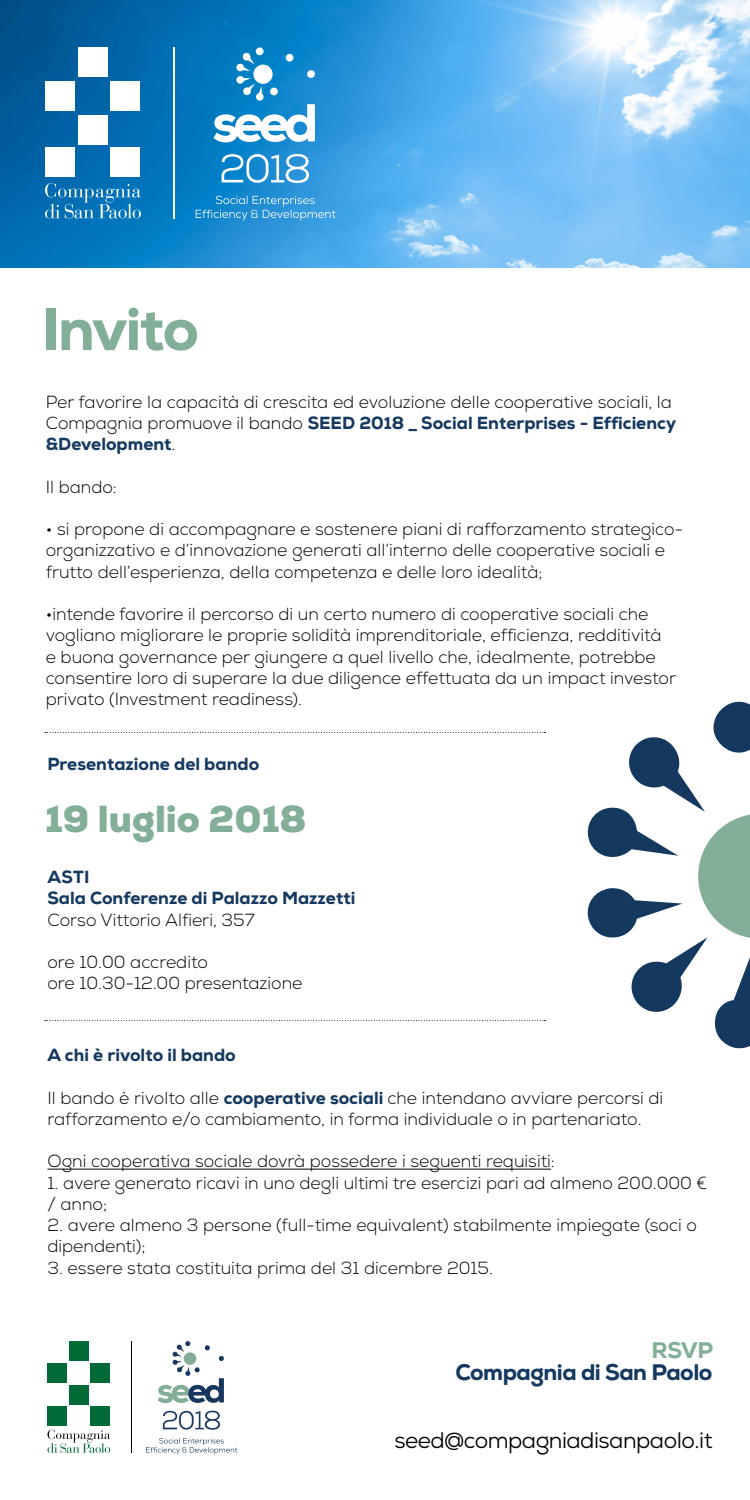
<style>
.page{position:relative;width:750px;height:1500px;background:#fff}
.page>*{position:absolute;margin:0;border:0;box-sizing:border-box;transform-origin:0 0}
.t1{font:800 60px "Nexa";letter-spacing:-.035em;color:#83ae97}
.t2{font:900 37.5px "Nexa";color:#83ae97}
.t3{font:22.5px "Nexa";letter-spacing:-.025em;color:#000}
.t4{font:800 22.5px "Nexa";letter-spacing:-.025em;color:#15385f}
.t5{font:800 22.5px "Nexa";color:#83ae97}
.t6{font:300 17.5px/21.2px "Nexa";color:#000}
.t7{font:800 17.5px/21.2px "Nexa";color:#15385f}
.s1{font-weight:800;color:#15385f}
</style>
<div class="page">
<img style="left:0;top:0;width:750px;height:268px">
<svg style="left:196px;top:196px;width:140px;height:25px;background:#3e9dda"></svg>
<svg style="left:222px;top:150px;width:87px;height:37px"></svg>
<svg style="left:213px;top:45px;width:104px;height:97px"></svg>
<svg style="left:45px;top:183px;width:96px;height:36px;background:#2c87c2"></svg>
<div style="left:78px;top:115px;width:30px;height:29px;background:#fff"></div>
<div style="left:78px;top:47px;width:30px;height:30px;background:#fff"></div>
<div style="left:45px;top:82px;width:29px;height:29px;background:#fff"></div>
<div style="left:45px;top:147px;width:29px;height:30px;background:#fff"></div>
<div style="left:110px;top:82px;width:30px;height:29px;background:#fff"></div>
<div style="left:110px;top:148px;width:30px;height:29px;background:#fff"></div>
<hr style="left:173px;top:47px;width:2px;height:172px;background:#fff">
<svg style="left:146px;top:1438px;width:91px;height:16px"></svg>
<svg style="left:158px;top:1341px;width:66px;height:89px"></svg>
<svg style="left:47px;top:1430px;width:63px;height:23px"></svg>
<div style="left:69px;top:1385px;width:19px;height:19px;background:#006b37"></div>
<div style="left:69px;top:1341px;width:19px;height:19px;background:#006b37"></div>
<div style="left:47px;top:1364px;width:20px;height:19px;background:#006b37"></div>
<div style="left:47px;top:1406px;width:20px;height:20px;background:#006b37"></div>
<div style="left:90px;top:1364px;width:19px;height:19px;background:#006b37"></div>
<div style="left:90px;top:1407px;width:19px;height:19px;background:#006b37"></div>
<hr style="left:131px;top:1341px;width:1px;height:112px;background:#000">
<hr style="left:47px;top:1169px;width:504px;height:1px;background:#000">
<svg style="left:45px;top:732px;width:501px;height:1px"></svg>
<svg style="left:45px;top:1020px;width:501px;height:1px"></svg>
<svg style="left:587px;top:701px;width:163px;height:348px"></svg>
<h1 class="t1" style="left:42px;top:291px;width:159px">Invito</h1>
<p class="t6" style="left:46px;top:391px;width:632px">Per favorire la capacità di crescita ed evoluzione delle cooperative sociali, la<br>Compagnia promuove il bando <span class="s1">SEED 2018 _ Social Enterprises - Efficiency &amp;Development</span>.</p>
<p class="t6" style="left:46px;top:476px;width:73px">Il bando:</p>
<p class="t6" style="left:46px;top:519px;width:639px">• si propone di accompagnare e sostenere piani di rafforzamento strategico&shy;organizzativo e d’innovazione generati all’interno delle cooperative sociali e frutto dell’esperienza, della competenza e delle loro idealità;</p>
<p class="t6" style="left:46px;top:604px;width:632px">•intende favorire il percorso di un certo numero di cooperative sociali che vogliano migliorare le proprie solidità imprenditoriale, efficienza, redditività e buona governance per giungere a quel livello che, idealmente, potrebbe consentire loro di superare la due diligence effettuata da un impact investor privato (Investment readiness).</p>
<p class="t7" style="left:47px;top:754px;width:213px">Presentazione del bando</p>
<h2 class="t2" style="left:45px;top:795px;width:263px">19 luglio 2018</h2>
<p class="t7" style="left:47px;top:866px;width:309px">ASTI<br>Sala Conferenze di Palazzo Mazzetti</p>
<p class="t6" style="left:47px;top:909px;width:209px">Corso Vittorio Alfieri, 357</p>
<p class="t6" style="left:47px;top:952px;width:257px">ore 10.00 accredito<br>ore 10.30-12.00 presentazione</p>
<p class="t7" style="left:47px;top:1045px;width:190px">A chi è rivolto il bando</p>
<p class="t6" style="left:47px;top:1087px;width:617px">Il bando è rivolto alle <span class="s1">cooperative sociali</span> che intendano avviare percorsi di rafforzamento e/o cambiamento, in forma individuale o in partenariato.</p>
<p class="t6" style="left:47px;top:1151px;width:509px">Ogni cooperativa sociale dovrà possedere i seguenti requisiti:</p>
<p class="t6" style="left:47px;top:1172px;width:661px">1. avere generato ricavi in uno degli ultimi tre esercizi pari ad almeno 200.000 € / anno;</p>
<p class="t6" style="left:47px;top:1215px;width:651px">2. avere almeno 3 persone (full-time equivalent) stabilmente impiegate (soci o dipendenti);</p>
<p class="t6" style="left:47px;top:1257px;width:447px">3. essere stata costituita prima del 31 dicembre 2015.</p>
<p class="t5" style="left:652px;top:1336px;width:63px">RSVP</p>
<p class="t4" style="left:455px;top:1358px;width:259px">Compagnia di San Paolo</p>
<p class="t3" style="left:395px;top:1426px;width:319px">seed@compagniadisanpaolo.it</p>
</div>
